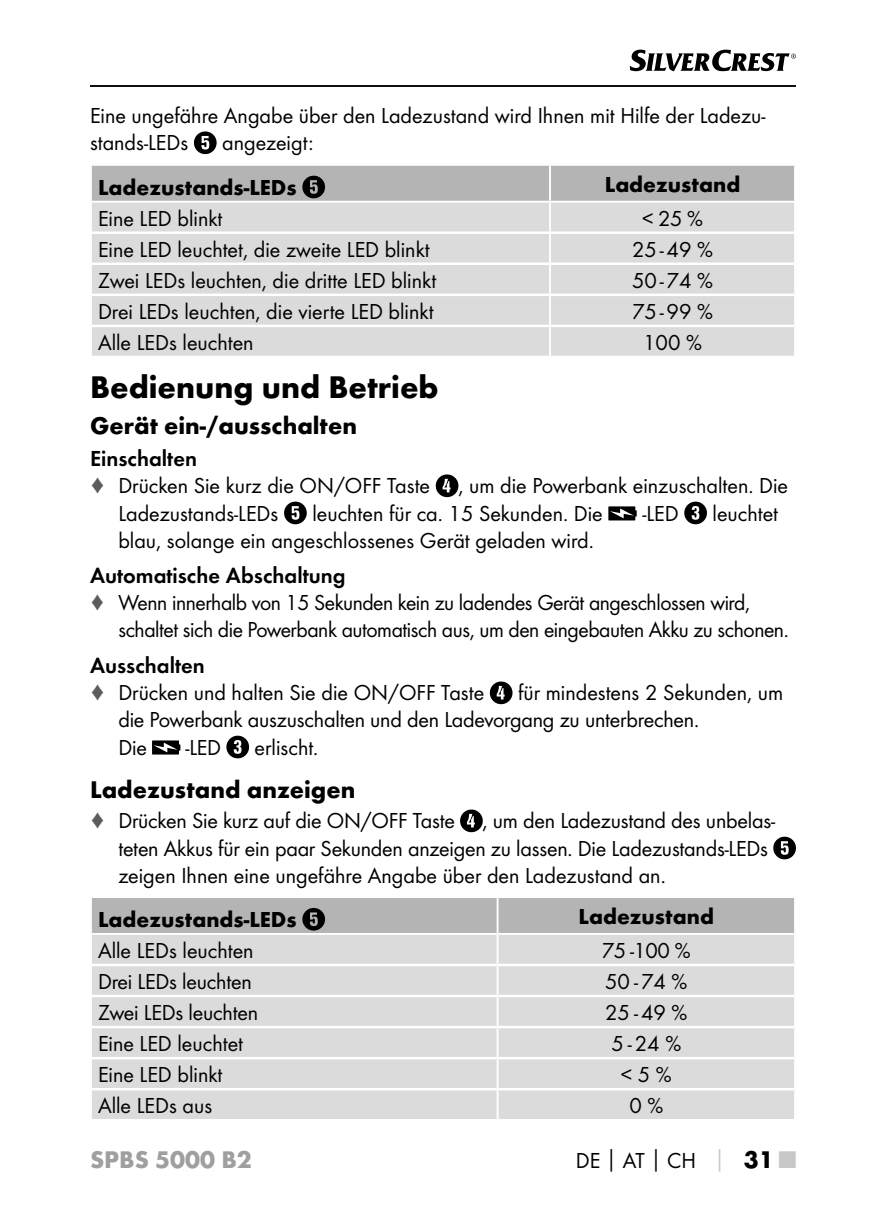
<style>
.page{position:relative;width:886px;height:1205px;background:#fff}
.page>*{position:absolute;margin:0;border:0;box-sizing:border-box;transform-origin:0 0}
.t1{font:700 32.5px "Futura";color:#000}
.t2{font:700 25px "Futura";color:#000}
.t3{font:700 25px "Futura";color:#9f9f9f}
.t4{font:22.5px/27px "Futura Boo";color:#000}
.t5{font:22.5px/27px "Futura Boo";letter-spacing:-.02em;color:#000}
.t6{font:700 22.5px "Futura";color:#000}
.t7{font:22.5px "Futura Dem";color:#000}
.s1{color:#5c5c5c}
.s2{font-family:"Futura";font-weight:700}
.s3{font-family:"Futura";font-weight:700;color:#c7c7c7}
.s4{font-family:"Futura";font-weight:700;font-size:25px}
.s5{font-family:"Futura";font-weight:700;font-size:25px;color:#c7c7c7}
</style>
<div class="page">
<hr style="left:90px;top:85px;width:706px;height:2px;background:#000">
<svg style="left:630px;top:50px;width:166px;height:21px"></svg>
<svg style="left:194px;top:131px;width:23px;height:23px"></svg>
<div style="left:92px;top:203px;width:702px;height:153px;background:#dbdbdb"></div>
<hr style="left:549px;top:203px;width:2px;height:28px;background:#fff">
<hr style="left:549px;top:234px;width:2px;height:28px;background:#fff">
<hr style="left:549px;top:265px;width:2px;height:29px;background:#fff">
<hr style="left:549px;top:296px;width:2px;height:29px;background:#fff">
<hr style="left:549px;top:327px;width:2px;height:29px;background:#fff">
<hr style="left:92px;top:231px;width:458px;height:3px;background:#fff">
<hr style="left:550px;top:231px;width:244px;height:3px;background:#fff">
<hr style="left:92px;top:262px;width:458px;height:3px;background:#fff">
<hr style="left:550px;top:262px;width:244px;height:3px;background:#fff">
<hr style="left:92px;top:294px;width:458px;height:2px;background:#fff">
<hr style="left:550px;top:294px;width:244px;height:2px;background:#fff">
<hr style="left:92px;top:325px;width:458px;height:2px;background:#fff">
<hr style="left:550px;top:325px;width:244px;height:2px;background:#fff">
<svg style="left:91px;top:165px;width:704px;height:36px;background:#b4b4b4"></svg>
<svg style="left:436px;top:474px;width:22px;height:23px"></svg>
<svg style="left:284px;top:502px;width:23px;height:22px"></svg>
<svg style="left:608px;top:506px;width:29px;height:14px"></svg>
<svg style="left:684px;top:502px;width:23px;height:22px"></svg>
<svg style="left:490px;top:681px;width:22px;height:23px"></svg>
<svg style="left:152px;top:740px;width:28px;height:14px"></svg>
<svg style="left:226px;top:736px;width:23px;height:22px"></svg>
<svg style="left:460px;top:809px;width:23px;height:23px"></svg>
<svg style="left:773px;top:837px;width:23px;height:22px"></svg>
<svg style="left:91px;top:897px;width:704px;height:222px;background:#d7d7d7"></svg>
<p class="t4" style="left:90px;top:102px;width:677px">Eine ungefähre Angabe über den Ladezustand wird Ihnen mit Hilfe der Ladezu&shy;stands-LEDs</p>
<p class="t4" style="left:222px;top:129px;width:93px">angezeigt:</p>
<p class="t6" style="left:98px;top:173px;width:200px">Ladezustands-LEDs</p>
<p class="t6" style="left:605px;top:171px;width:137px">Ladezustand</p>
<p class="t4" style="left:98px;top:204px;width:126px">Eine LED blinkt</p>
<p class="t4" style="left:642px;top:204px;width:62px">&lt; 25 %</p>
<p class="t4" style="left:98px;top:236px;width:333px">Eine LED leuchtet, die zweite LED blinkt</p>
<p class="t4" style="left:632px;top:236px;width:82px">25-49 %</p>
<p class="t4" style="left:98px;top:267px;width:340px">Zwei LEDs leuchten, die dritte LED blinkt</p>
<p class="t4" style="left:632px;top:267px;width:82px">50-74 %</p>
<p class="t4" style="left:98px;top:298px;width:337px">Drei LEDs leuchten, die vierte LED blinkt</p>
<p class="t4" style="left:632px;top:298px;width:82px">75-99 %</p>
<p class="t4" style="left:98px;top:329px;width:157px">Alle LEDs leuchten</p>
<p class="t4" style="left:643px;top:329px;width:60px">100 %</p>
<h1 class="t1" style="left:90px;top:367px;width:350px">Bedienung und Betrieb</h1>
<p class="t2" style="left:90px;top:410px;width:268px">Gerät ein-/ausschalten</p>
<p class="t7" style="left:90px;top:445px;width:109px">Einschalten</p>
<p class="t4" style="left:90px;top:472px;width:342px"><span class="s1">♦</span> Drücken Sie kurz die ON/OFF Taste</p>
<p class="t4" style="left:458px;top:472px;width:331px">, um die Powerbank einzuschalten. Die</p>
<p class="t4" style="left:118px;top:499px;width:162px">Ladezustands-LEDs</p>
<p class="t4" style="left:312px;top:499px;width:292px">leuchten für ca. 15 Sekunden. Die</p>
<p class="t4" style="left:642px;top:499px;width:38px">-LED</p>
<p class="t4" style="left:712px;top:499px;width:67px">leuchtet</p>
<p class="t4" style="left:118px;top:526px;width:474px">blau, solange ein angeschlossenes Gerät geladen wird.</p>
<p class="t7" style="left:90px;top:562px;width:257px">Automatische Abschaltung</p>
<p class="t5" style="left:118px;top:589px;width:669px;text-indent:-28px"><span class="s1">♦</span> Wenn innerhalb von 15 Sekunden kein zu ladendes Gerät angeschlossen wird, schaltet sich die Powerbank automatisch aus, um den eingebauten Akku zu schonen.</p>
<p class="t7" style="left:90px;top:652px;width:116px">Ausschalten</p>
<p class="t4" style="left:90px;top:679px;width:396px"><span class="s1">♦</span> Drücken und halten Sie die ON/OFF Taste</p>
<p class="t4" style="left:118px;top:679px;width:666px;text-indent:400px">für mindestens 2 Sekunden, um die Powerbank auszuschalten und den Ladevorgang zu unterbrechen.<br>Die</p>
<p class="t4" style="left:186px;top:733px;width:37px">-LED</p>
<p class="t4" style="left:254px;top:733px;width:63px">erlischt.</p>
<p class="t2" style="left:90px;top:774px;width:267px">Ladezustand anzeigen</p>
<p class="t4" style="left:118px;top:807px;width:658px;text-indent:-28px"><span class="s1">♦</span> Drücken Sie kurz auf die ON/OFF Taste , um den Ladezustand des unbelas&shy;teten Akkus für ein paar Sekunden anzeigen zu lassen. Die Ladezustands-LEDs zeigen Ihnen eine ungefähre Angabe über den Ladezustand an.</p>
<p class="t6" style="left:98px;top:905px;width:200px">Ladezustands-LEDs</p>
<p class="t6" style="left:578px;top:903px;width:137px">Ladezustand</p>
<p class="t4" style="left:98px;top:937px;width:157px">Alle LEDs leuchten</p>
<p class="t4" style="left:602px;top:937px;width:90px">75 -100 %</p>
<p class="t4" style="left:98px;top:968px;width:155px">Drei LEDs leuchten</p>
<p class="t4" style="left:605px;top:968px;width:84px">50 -74 %</p>
<p class="t4" style="left:98px;top:999px;width:162px">Zwei LEDs leuchten</p>
<p class="t4" style="left:605px;top:999px;width:84px">25 -49 %</p>
<p class="t4" style="left:98px;top:1030px;width:147px">Eine LED leuchtet</p>
<p class="t4" style="left:611px;top:1030px;width:71px">5 -24 %</p>
<p class="t4" style="left:98px;top:1061px;width:126px">Eine LED blinkt</p>
<p class="t4" style="left:621px;top:1061px;width:52px">&lt; 5 %</p>
<p class="t4" style="left:98px;top:1092px;width:116px">Alle LEDs aus</p>
<p class="t4" style="left:629px;top:1092px;width:35px">0 %</p>
<p class="t3" style="left:90px;top:1144px;width:163px">SPBS 5000 B2</p>
<p class="t4" style="left:576px;top:1147px;width:222px">DE<span class="s2">│</span>AT<span class="s2">│</span>CH <span class="s3">│</span> <span class="s4">31</span> <span class="s5">■</span></p>
</div>
